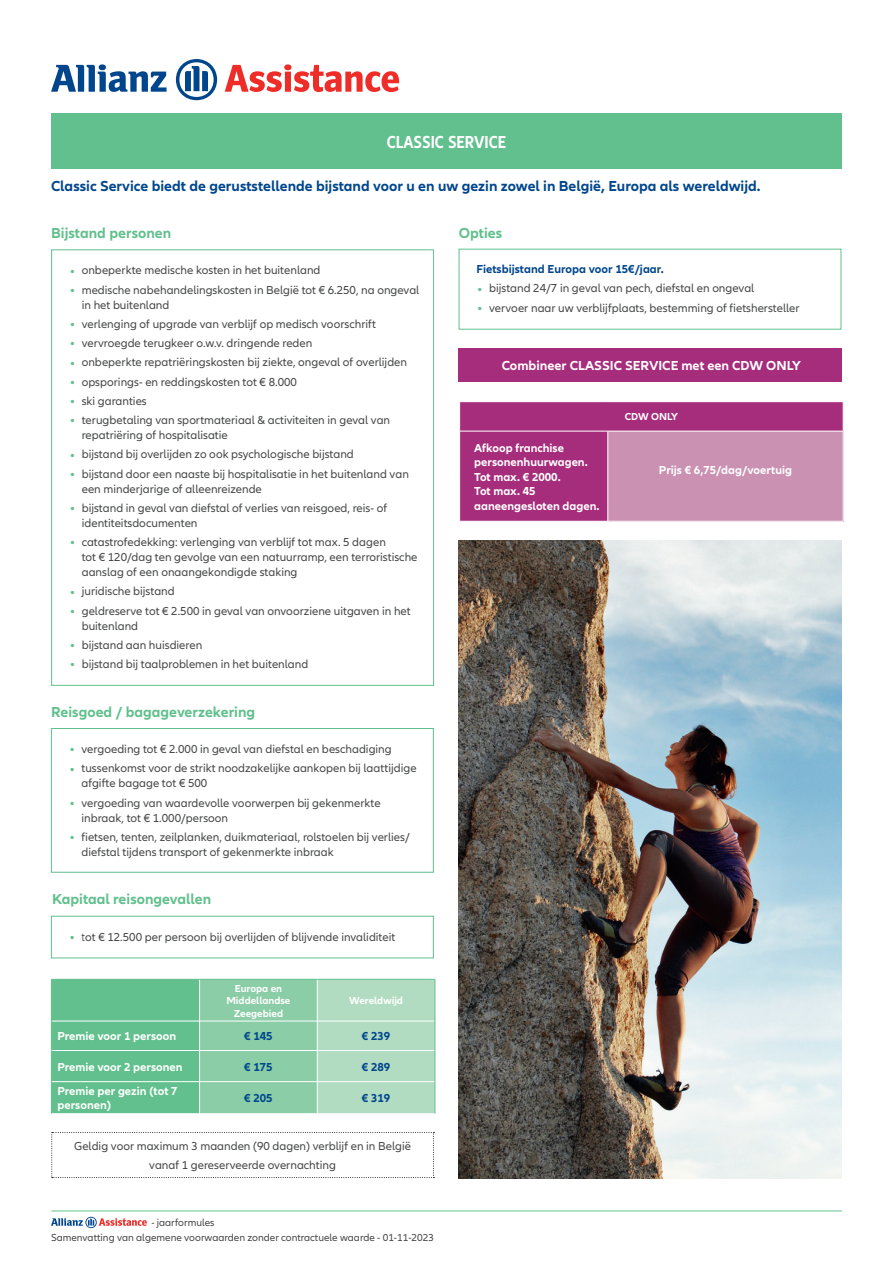
<style>
.page{position:relative;width:893px;height:1263px;background:#fff}
.page>*{position:absolute;margin:0;border:0;box-sizing:border-box;transform-origin:0 0}
.t1{font:700 condensed 18px "Allianz Neo";color:#fff}
.t2{font:700 15px "Allianz Neo";color:#01468c}
.t3{font:700 15px "Allianz Neo";color:#61c08d}
.t4{font:700 13.5px "Allianz Neo";color:#fff}
.Paragraph_Style_1{font:12px/15px "Allianz Neo";color:#454647}
.Paragraph_Style_1-2{font:700 12px/14.4px "Allianz Neo";color:#fff}
.Paragraph_Style_1-3{font:700 12px "Allianz Neo";color:#01468c}
.Paragraph_Style_1-4{font:10.5px/15px "Allianz Neo";color:#454647}
.Paragraph_Style_1-5{font:700 10.5px/12.6px "Allianz Neo";color:#fff;text-align:center}
.s1{font-weight:300;font-size:16.5px;color:#61c08d}
.s2{font-weight:300;color:#231f20}
</style>
<div class="page">
<div style="left:51px;top:113px;width:791px;height:56px;background:#61c08d"></div>
<svg style="left:51px;top:1132px;width:383px;height:46px"></svg>
<hr style="left:51px;top:1210px;width:791px;height:1px;background:#61c08d">
<svg style="left:51px;top:1217px;width:96px;height:11px"></svg>
<svg style="left:51px;top:64px;width:116px;height:28px"></svg>
<svg style="left:176px;top:59px;width:41px;height:41px"></svg>
<svg style="left:225px;top:64px;width:174px;height:28px"></svg>
<div style="left:51px;top:728px;width:383px;height:145px;border:1px solid #61c08d"></div>
<div style="left:51px;top:916px;width:383px;height:42px;border:1px solid #61c08d"></div>
<svg style="left:51px;top:979px;width:385px;height:135px;background:#89cda7"></svg>
<hr style="left:435px;top:1050px;width:1px;height:32px;background:#61c08d">
<hr style="left:435px;top:1082px;width:1px;height:31px;background:#61c08d">
<img style="left:459px;top:541px;width:383px;height:637px">
<div style="left:459px;top:249px;width:382px;height:81px;border:1px solid #61c08d"></div>
<div style="left:459px;top:349px;width:383px;height:33px;background:#a62d7b"></div>
<div style="left:460px;top:402px;width:383px;height:119px;background:#a62d7b"></div>
<div style="left:608px;top:431px;width:235px;height:90px;background:#ca91b2"></div>
<svg style="left:459px;top:403px;width:1px;height:28px"></svg>
<svg style="left:843px;top:402px;width:1px;height:29px"></svg>
<hr style="left:459px;top:431px;width:149px;height:1px;background:#fff">
<hr style="left:608px;top:431px;width:235px;height:1px;background:#fff">
<hr style="left:608px;top:431px;width:1px;height:90px;background:#fff">
<p class="t1" style="left:387px;top:132px;width:121px">CLASSIC SERVICE</p>
<p class="t2" style="left:51px;top:177px;width:711px">Classic Service biedt de geruststellende bijstand voor u en uw gezin zowel in België, Europa als wereldwijd.</p>
<p class="t3" style="left:51px;top:224px;width:121px">Bijstand personen</p>
<p class="Paragraph_Style_1" style="left:69px;top:263px;width:253px"><span class="s1">•</span> onbeperkte medische kosten in het buitenland</p>
<p class="Paragraph_Style_1" style="left:82px;top:282px;width:339px;text-indent:-13px"><span class="s1">•</span> medische nabehandelingskosten in België tot € 6.250, na ongeval in het buitenland</p>
<p class="Paragraph_Style_1" style="left:69px;top:317px;width:308px"><span class="s1">•</span> verlenging of upgrade van verblijf op medisch voorschrift</p>
<p class="Paragraph_Style_1" style="left:69px;top:336px;width:245px"><span class="s1">•</span> vervroegde terugkeer o.w.v. dringende reden</p>
<p class="Paragraph_Style_1" style="left:69px;top:355px;width:340px"><span class="s1">•</span> onbeperkte repatriëringskosten bij ziekte, ongeval of overlijden</p>
<p class="Paragraph_Style_1" style="left:69px;top:374px;width:229px"><span class="s1">•</span> opsporings- en reddingskosten tot € 8.000</p>
<p class="Paragraph_Style_1" style="left:69px;top:394px;width:79px"><span class="s1">•</span> ski garanties</p>
<p class="Paragraph_Style_1" style="left:82px;top:413px;width:310px;text-indent:-13px"><span class="s1">•</span> terugbetaling van sportmateriaal &amp; activiteiten in geval van repatriëring of hospitalisatie</p>
<p class="Paragraph_Style_1" style="left:69px;top:447px;width:286px"><span class="s1">•</span> bijstand bij overlijden zo ook psychologische bijstand</p>
<p class="Paragraph_Style_1" style="left:82px;top:466px;width:329px;text-indent:-13px"><span class="s1">•</span> bijstand door een naaste bij hospitalisatie in het buitenland van een minderjarige of alleenreizende</p>
<p class="Paragraph_Style_1" style="left:82px;top:501px;width:307px;text-indent:-13px"><span class="s1">•</span> bijstand in geval van diefstal of verlies van reisgoed, reis- of identiteitsdocumenten</p>
<p class="Paragraph_Style_1" style="left:82px;top:535px;width:337px;text-indent:-13px"><span class="s1">•</span> catastrofedekking: verlenging van verblijf tot max. 5 dagen<br>tot € 120/dag ten gevolge van een natuurramp, een terroristische aanslag of een onaangekondigde staking</p>
<p class="Paragraph_Style_1" style="left:69px;top:584px;width:107px"><span class="s1">•</span> juridische bijstand</p>
<p class="Paragraph_Style_1" style="left:82px;top:603px;width:330px;text-indent:-13px"><span class="s1">•</span> geldreserve tot € 2.500 in geval van onvoorziene uitgaven in het buitenland</p>
<p class="Paragraph_Style_1" style="left:69px;top:638px;width:135px"><span class="s1">•</span> bijstand aan huisdieren</p>
<p class="Paragraph_Style_1" style="left:69px;top:657px;width:241px"><span class="s1">•</span> bijstand bij taalproblemen in het buitenland</p>
<p class="t3" style="left:51px;top:703px;width:206px">Reisgoed / bagageverzekering</p>
<p class="Paragraph_Style_1" style="left:69px;top:742px;width:324px"><span class="s1">•</span> vergoeding tot € 2.000 in geval van diefstal en beschadiging</p>
<p class="Paragraph_Style_1" style="left:82px;top:761px;width:337px;text-indent:-13px"><span class="s1">•</span> tussenkomst voor de strikt noodzakelijke aankopen bij laattijdige afgifte bagage tot € 500</p>
<p class="Paragraph_Style_1" style="left:82px;top:795px;width:301px;text-indent:-13px"><span class="s1">•</span> vergoeding van waardevolle voorwerpen bij gekenmerkte inbraak, tot € 1.000/persoon</p>
<p class="Paragraph_Style_1" style="left:82px;top:830px;width:330px;text-indent:-13px"><span class="s1">•</span> fietsen, tenten, zeilplanken, duikmateriaal, rolstoelen bij verlies/ diefstal tijdens transport of gekenmerkte inbraak</p>
<p class="t3" style="left:52px;top:890px;width:161px">Kapitaal reisongevallen</p>
<p class="Paragraph_Style_1" style="left:69px;top:929px;width:328px"><span class="s1">•</span> <span class="s2">t</span>ot € 12.500 per persoon bij overlijden of blijvende invaliditeit</p>
<p class="Paragraph_Style_1-5" style="left:226px;top:982px;width:66px">Europa en<br>Middellandse<br>Zeegebied</p>
<p class="Paragraph_Style_1-5" style="left:349px;top:994px;width:55px">Wereldwijd</p>
<p class="Paragraph_Style_1-2" style="left:57px;top:1029px;width:120px">Premie voor 1 persoon</p>
<p class="Paragraph_Style_1-3" style="left:244px;top:1029px;width:30px">€ 145</p>
<p class="Paragraph_Style_1-3" style="left:362px;top:1029px;width:30px">€ 239</p>
<p class="Paragraph_Style_1-2" style="left:57px;top:1060px;width:127px">Premie voor 2 personen</p>
<p class="Paragraph_Style_1-3" style="left:244px;top:1060px;width:30px">€ 175</p>
<p class="Paragraph_Style_1-3" style="left:362px;top:1060px;width:30px">€ 289</p>
<p class="Paragraph_Style_1-2" style="left:57px;top:1084px;width:122px">Premie per gezin (tot 7 personen)</p>
<p class="Paragraph_Style_1-3" style="left:244px;top:1091px;width:30px">€ 205</p>
<p class="Paragraph_Style_1-3" style="left:362px;top:1091px;width:30px">€ 319</p>
<p class="Paragraph_Style_1" style="left:74px;top:1139px;width:338px">Geldig voor maximum 3 maanden (90 dagen) verblijf en in België</p>
<p class="Paragraph_Style_1" style="left:149px;top:1158px;width:188px">vanaf 1 gereserveerde overnachting</p>
<p class="Paragraph_Style_1-4" style="left:51px;top:1215px;width:385px;text-indent:100px">- jaarformules<br>Samenvatting van algemene voorwaarden zonder contractuele waarde - 01-11-2023</p>
<p class="t3" style="left:459px;top:224px;width:45px">Opties</p>
<p class="Paragraph_Style_1-3" style="left:476px;top:262px;width:189px">Fietsbijstand Europa voor 15€/jaar.</p>
<p class="Paragraph_Style_1" style="left:476px;top:281px;width:279px"><span class="s1">•</span> bijstand 24/7 in geval van pech, diefstal en ongeval</p>
<p class="Paragraph_Style_1" style="left:476px;top:300px;width:325px"><span class="s1">•</span> vervoer naar uw verblijfplaats, bestemming of fietshersteller</p>
<p class="t4" style="left:502px;top:358px;width:301px">Combineer CLASSIC SERVICE met een CDW ONLY</p>
<p class="Paragraph_Style_1-2" style="left:474px;top:441px;width:115px">Afkoop franchise personenhuurwagen.</p>
<p class="Paragraph_Style_1-2" style="left:474px;top:470px;width:127px">Tot max. € 2000.<br>Tot max. 45 aaneengesloten dagen.</p>
<p class="Paragraph_Style_1-5" style="left:625px;top:411px;width:55px">CDW ONLY</p>
<p class="Paragraph_Style_1-2" style="left:659px;top:463px;width:135px">Prijs € 6,75/dag/voertuig</p>
</div>
